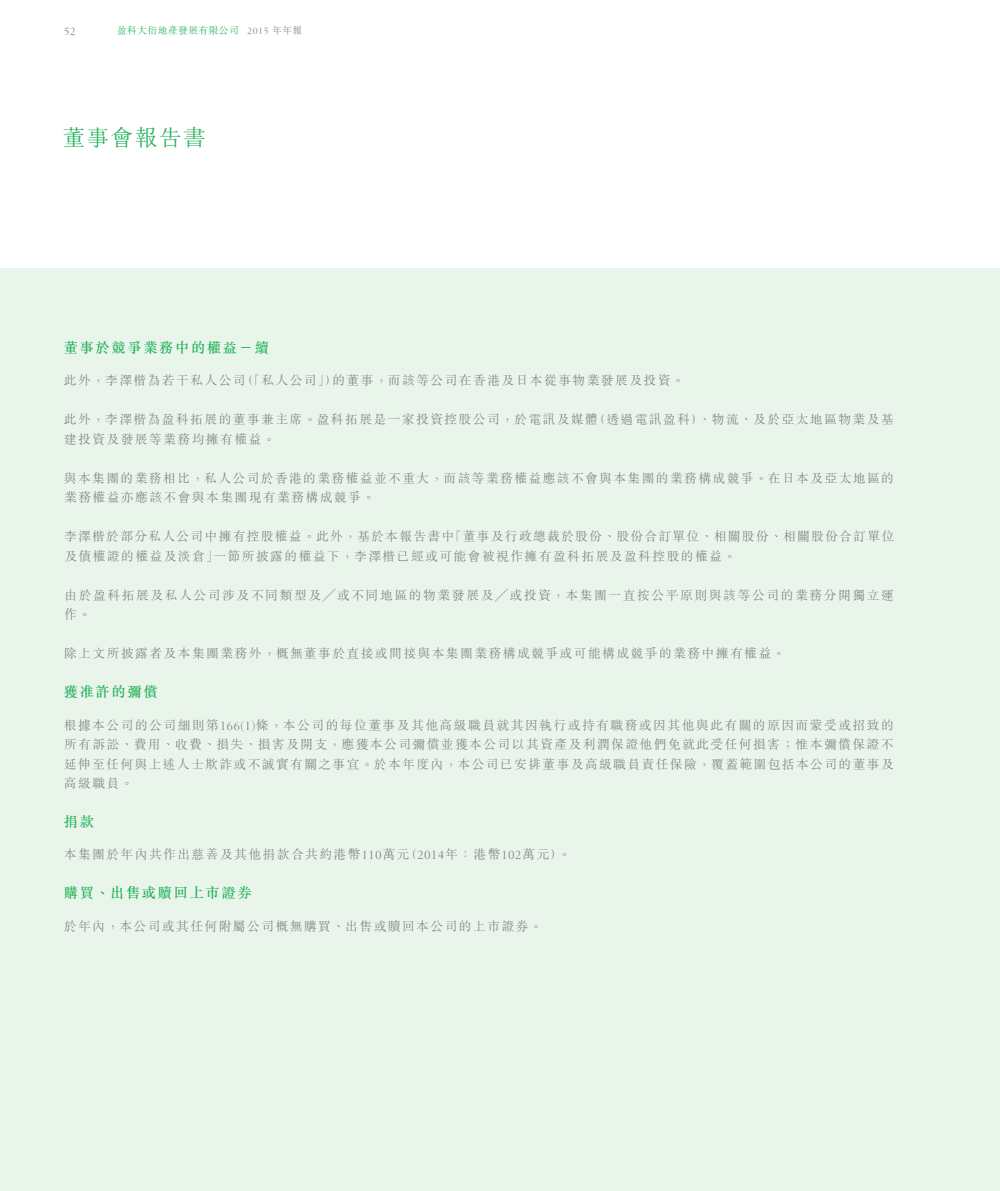
<style>
.page{position:relative;width:1000px;height:1191px;background:#fff}
.page>*{position:absolute;margin:0;border:0;box-sizing:border-box;transform-origin:0 0}
.t1{font:300 22.5px "M Sung HK";letter-spacing:.07em;color:#21b259}
.t2{font:500 14.25px "M Sung HK";letter-spacing:.115em;color:#21b259}
.t3{font:300 12.75px/19.5px "M Sung HK";letter-spacing:.115em;color:#7e8083}
.t4{font:300 11.25px "Fairfield LT Std";color:#7e8083}
.t5{font:300 9.75px "M Sung HK";letter-spacing:.045em;color:#21b259}
.s1{font-family:"Fairfield LT Std";color:#7e8083}
.s2{color:#7e8083}
.s3{font-family:"Fairfield LT Std"}
</style>
<div class="page">
<div style="left:0;top:268px;width:999px;height:923px;background:#e9f5ea"></div>
<hr style="left:999px;top:268px;width:1px;height:923px;background:#e9f5ea">
<p class="t4" style="left:64px;top:25px;width:13px">52</p>
<p class="t5" style="left:117px;top:24px;width:187px">盈科大衍地產發展有限公司 <span class="s1">2015</span> <span class="s2">年年報</span></p>
<h1 class="t1" style="left:63px;top:122px;width:144px">董事會報告書</h1>
<p class="t2" style="left:64px;top:338px;width:207px">董事於競爭業務中的權益－續</p>
<p class="t3" style="left:64px;top:370px;width:622px">此外，李澤楷為若干私人公司（「私人公司」）的董事，而該等公司在香港及日本從事物業發展及投資。</p>
<p class="t3" style="left:64px;top:409px;width:831px">此外，李澤楷為盈科拓展的董事兼主席。盈科拓展是一家投資控股公司，於電訊及媒體（透過電訊盈科）、物流、及於亞太地區物業及基建投資及發展等業務均擁有權益。</p>
<p class="t3" style="left:64px;top:468px;width:831px">與本集團的業務相比，私人公司於香港的業務權益並不重大，而該等業務權益應該不會與本集團的業務構成競爭。在日本及亞太地區的業務權益亦應該不會與本集團現有業務構成競爭。</p>
<p class="t3" style="left:64px;top:526px;width:831px">李澤楷於部分私人公司中擁有控股權益。此外，基於本報告書中「董事及行政總裁於股份、股份合訂單位、相關股份、相關股份合訂單位及債權證的權益及淡倉」一節所披露的權益下，李澤楷已經或可能會被視作擁有盈科拓展及盈科控股的權益。</p>
<p class="t3" style="left:64px;top:585px;width:831px">由於盈科拓展及私人公司涉及不同類型及╱或不同地區的物業發展及╱或投資，本集團一直按公平原則與該等公司的業務分開獨立運作。</p>
<p class="t3" style="left:64px;top:643px;width:722px">除上文所披露者及本集團業務外，概無董事於直接或間接與本集團業務構成競爭或可能構成競爭的業務中擁有權益。</p>
<p class="t2" style="left:64px;top:682px;width:95px">獲准許的彌償</p>
<p class="t3" style="left:64px;top:714px;width:831px;text-align:justify">根據本公司的公司細則第<span class="s3">166(1)</span>條，本公司的每位董事及其他高級職員就其因執行或持有職務或因其他與此有關的原因而蒙受或招致的所有訴訟、費用、收費、損失、損害及開支，應獲本公司彌償並獲本公司以其資產及利潤保證他們免就此受任何損害；惟本彌償保證不延伸至任何與上述人士欺詐或不誠實有關之事宜。於本年度內，本公司已安排董事及高級職員責任保險，覆蓋範圍包括本公司的董事及高級職員。</p>
<p class="t2" style="left:64px;top:812px;width:32px">捐款</p>
<p class="t3" style="left:64px;top:844px;width:508px">本集團於年內共作出慈善及其他捐款合共約港幣<span class="s3">110</span>萬元（<span class="s3">2014</span>年：港幣<span class="s3">102</span>萬元）。</p>
<p class="t2" style="left:64px;top:883px;width:189px">購買、出售或贖回上市證券</p>
<p class="t3" style="left:64px;top:915px;width:480px">於年內，本公司或其任何附屬公司概無購買、出售或贖回本公司的上市證券。</p>
</div>
